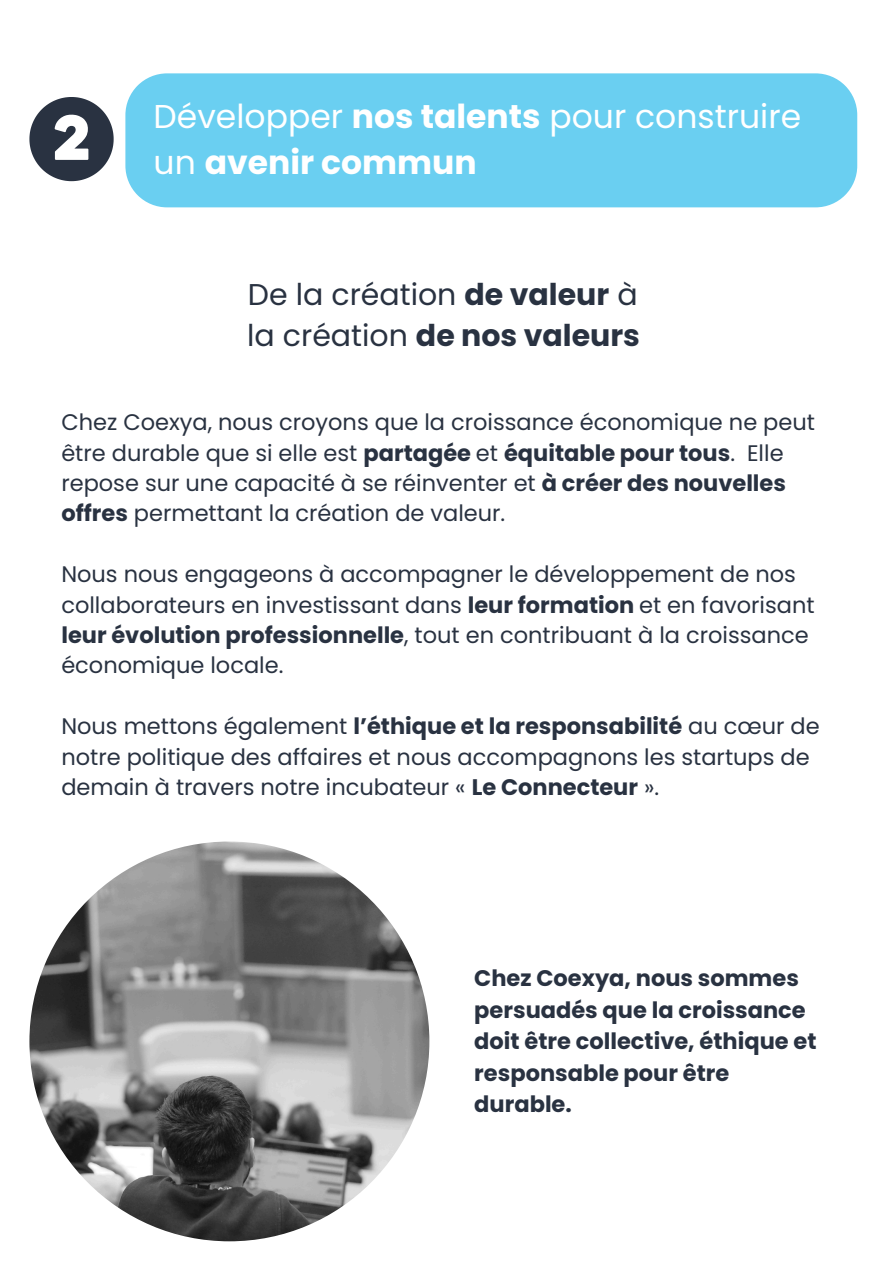
<style>
.page{position:relative;width:894px;height:1264px;background:#fff}
.page>*{position:absolute;margin:0;border:0;box-sizing:border-box;transform-origin:0 0}
.t1{font:33px/46.2px "Poppins";color:#fff}
.t2{font:30px/41.7px "Poppins";color:#293241}
.t3{font:22.5px/30.3px "Poppins";color:#293241}
.t4{font:700 22.5px/31.5px "Poppins";color:#293241}
.s1{font-weight:700}
</style>
<div class="page">
<div style="left:125px;top:73px;width:732px;height:134px;background:#6acff1"></div>
<svg style="left:29px;top:97px;width:85px;height:84px"></svg>
<img style="left:29px;top:841px;width:400px;height:400px;border-radius:50%">
<p class="t1" style="left:153px;top:93px;width:649px">Développer <span class="s1">nos talents</span> pour construire un <span class="s1">avenir commun</span></p>
<p class="t2" style="left:247px;top:273px;width:394px">De la création <span class="s1">de valeur</span> à la création <span class="s1">de nos valeurs</span></p>
<p class="t3" style="left:61px;top:407px;width:755px">Chez Coexya, nous croyons que la croissance économique ne peut être durable que si elle est <span class="s1">partagée</span> et <span class="s1">équitable pour tous</span>. Elle repose sur une capacité à se réinventer et <span class="s1">à créer des nouvelles offres</span> permettant la création de valeur.</p>
<h1 class="t3" style="left:61px;top:559px;width:754px">Nous nous engageons à accompagner le développement de nos collaborateurs en investissant dans <span class="s1">leur formation</span> et en favorisant <span class="s1">leur évolution professionnelle</span>, tout en contribuant à la croissance économique locale.</h1>
<h1 class="t3" style="left:61px;top:711px;width:759px">Nous mettons également <span class="s1">l’éthique et la responsabilité</span> au cœur de notre politique des affaires et nous accompagnons les startups de demain à travers notre incubateur « <span class="s1">Le Connecteur</span> ».</h1>
<p class="t4" style="left:474px;top:962px;width:343px">Chez Coexya, nous sommes persuadés que la croissance doit être collective, éthique et responsable pour être durable.</p>
</div>
